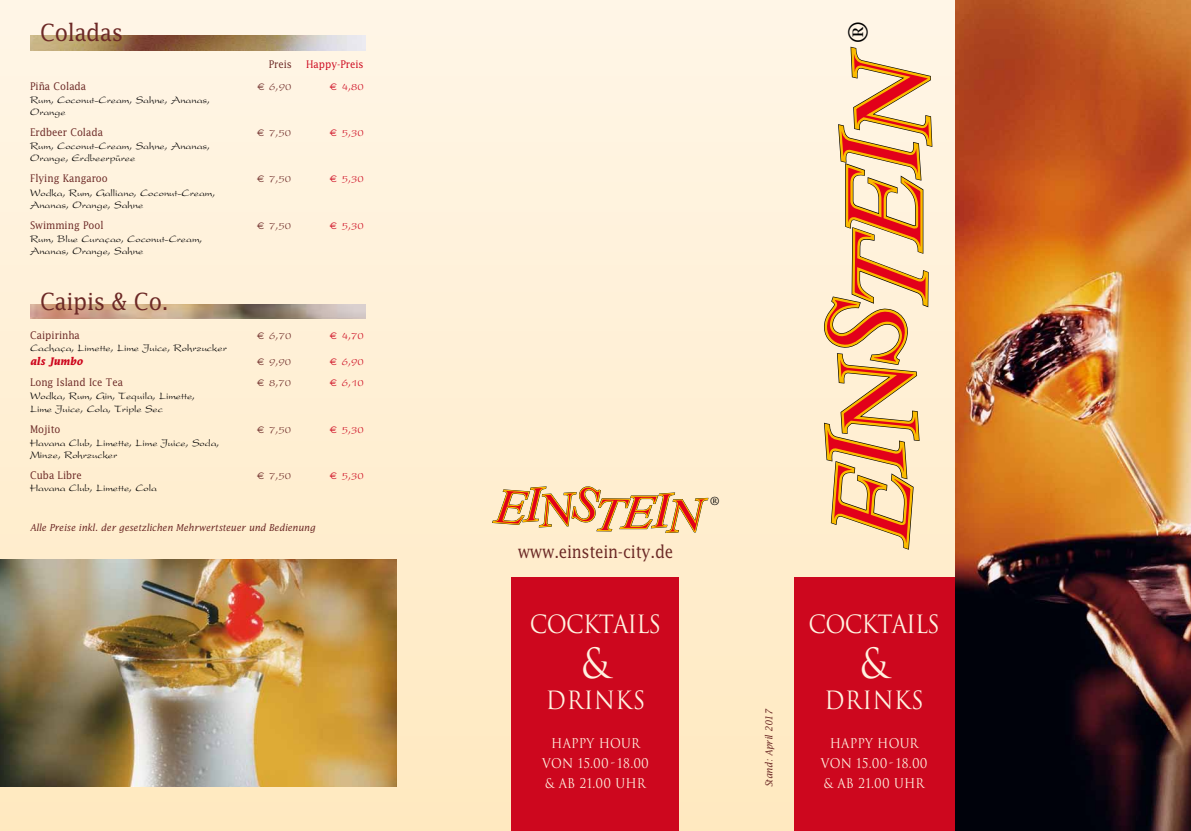
<style>
.page{position:relative;width:1191px;height:831px;background:#fff}
.page>*{position:absolute;margin:0;border:0;box-sizing:border-box;transform-origin:0 0}
.t1{font:40.6px "Trajan";color:#fff3e1;scale:.9 1}
.t2{font:28.44px "Times";color:#000}
.t3{font:24.5px "Trajan";letter-spacing:-.04em;color:#fff3e1;scale:.9 1}
.t4{font:23.62px "Lucida";letter-spacing:-.015em;color:#6c2926;scale:.9 1}
.t5{font:17.5px "Lucida";letter-spacing:-.015em;color:#6c2926;scale:.86 1}
.t6{font:13.12px/20.1px "Trajan";letter-spacing:.01em;color:#fff3e1;text-align:center;scale:.9 1}
.t7{font:12.25px "Times";color:#000}
.t8{font:11.38px "Present";color:#6c2926}
.t9{font:11.38px "Present";color:#cd071e}
.t10{font:10.5px/12.2px "Present";color:#000}
.t11{font:10.5px "Lucida";color:#6c2926;scale:.9 1}
.t12{font:10.5px "Lucida";color:#cd071e;scale:.9 1}
.t13{font:italic 700 10.5px "Lucida";color:#cd071e;scale:.9 1}
.t14{font:italic 9.62px "Lucida";color:#6c2926;scale:.92 1}
.s1{font-family:"Euro Sans";font-size:9.62px}
</style>
<div class="page">
<div style="left:0;top:0;width:1191px;height:831px;background:linear-gradient(to bottom,#fff5e7,#ffe9c0)"></div>
<div style="left:794px;top:578px;width:161px;height:253px;background:#cd071e"></div>
<div style="left:512px;top:578px;width:167px;height:253px;background:#cd071e"></div>
<svg style="left:819px;top:44px;width:115px;height:508px"></svg>
<svg style="left:820px;top:46px;width:113px;height:505px;background:#f0be97"></svg>
<img style="left:955px;top:0;width:236px;height:831px">
<svg style="left:491px;top:484px;width:218px;height:50px;background:#efbc91"></svg>
<img style="left:30px;top:304px;width:335px;height:15px">
<img style="left:0;top:559px;width:397px;height:227px">
<img style="left:30px;top:35px;width:335px;height:15px">
<h3 class="t4" style="left:40px;top:18px;width:94px">Coladas</h3>
<p class="t11" style="left:269px;top:58px;width:27px">Preis</p>
<p class="t12" style="left:306px;top:58px;width:65px">Happy-Preis</p>
<p class="t11" style="left:30px;top:79px;width:64px">Piña Colada</p>
<p class="t8" style="left:257px;top:80px;width:35px"><span class="s1">E</span> 6,90</p>
<p class="t9" style="left:330px;top:80px;width:36px"><span class="s1">E</span> 4,80</p>
<p class="t10" style="left:30px;top:94px;width:182px">Rum, Coconut-Cream, Sahne, Ananas,<br>Orange</p>
<p class="t11" style="left:30px;top:126px;width:83px">Erdbeer Colada</p>
<p class="t8" style="left:257px;top:126px;width:36px"><span class="s1">E</span> 7,50</p>
<p class="t9" style="left:330px;top:126px;width:36px"><span class="s1">E</span> 5,30</p>
<p class="t10" style="left:30px;top:140px;width:182px">Rum, Coconut-Cream, Sahne, Ananas,<br>Orange, Erdbeerpüree</p>
<p class="t11" style="left:30px;top:172px;width:88px">Flying Kangaroo</p>
<p class="t8" style="left:257px;top:173px;width:36px"><span class="s1">E</span> 7,50</p>
<p class="t9" style="left:330px;top:173px;width:36px"><span class="s1">E</span> 5,30</p>
<p class="t10" style="left:30px;top:186px;width:187px">Wodka, Rum, Galliano, Coconut-Cream,<br>Ananas, Orange, Sahne</p>
<p class="t11" style="left:30px;top:219px;width:83px">Swimming Pool</p>
<p class="t8" style="left:257px;top:219px;width:36px"><span class="s1">E</span> 7,50</p>
<p class="t9" style="left:330px;top:219px;width:36px"><span class="s1">E</span> 5,30</p>
<p class="t10" style="left:30px;top:233px;width:174px">Rum, Blue Curaçao, Coconut-Cream,<br>Ananas, Orange, Sahne</p>
<h3 class="t4" style="left:40px;top:287px;width:144px">Caipis &amp; Co.</h3>
<p class="t11" style="left:30px;top:329px;width:57px">Caipirinha</p>
<p class="t8" style="left:257px;top:329px;width:36px"><span class="s1">E</span> 6,70</p>
<p class="t9" style="left:330px;top:329px;width:36px"><span class="s1">E</span> 4,70</p>
<p class="t10" style="left:30px;top:342px;width:198px">Cachaça, Limette, Lime Juice, Rohrzucker</p>
<p class="t13" style="left:30px;top:354px;width:60px">als Jumbo</p>
<p class="t8" style="left:257px;top:355px;width:36px"><span class="s1">E</span> 9,90</p>
<p class="t9" style="left:330px;top:355px;width:36px"><span class="s1">E</span> 6,90</p>
<p class="t11" style="left:30px;top:375px;width:105px">Long Island Ice Tea</p>
<p class="t8" style="left:257px;top:376px;width:36px"><span class="s1">E</span> 8,70</p>
<p class="t9" style="left:330px;top:376px;width:36px"><span class="s1">E</span> 6,10</p>
<p class="t10" style="left:30px;top:389px;width:167px;line-height:13.1px">Wodka, Rum, Gin, Tequila, Limette,<br>Lime Juice, Cola, Triple Sec</p>
<p class="t11" style="left:30px;top:423px;width:35px">Mojito</p>
<p class="t8" style="left:257px;top:423px;width:36px"><span class="s1">E</span> 7,50</p>
<p class="t9" style="left:330px;top:423px;width:36px"><span class="s1">E</span> 5,30</p>
<p class="t10" style="left:30px;top:437px;width:191px">Havana Club, Limette, Lime Juice, Soda,<br>Minze, Rohrzucker</p>
<p class="t11" style="left:30px;top:469px;width:59px">Cuba Libre</p>
<p class="t8" style="left:257px;top:469px;width:36px"><span class="s1">E</span> 7,50</p>
<p class="t9" style="left:330px;top:469px;width:36px"><span class="s1">E</span> 5,30</p>
<p class="t10" style="left:30px;top:482px;width:128px">Havana Club, Limette, Cola</p>
<p class="t14" style="left:30px;top:522px;width:311px">Alle Preise inkl. der gesetzlichen Mehrwertsteuer und Bedienung</p>
<h2 class="t2" style="left:841px;top:43px;width:23px;rotate:-90deg">®</h2>
<p class="t7" style="left:710px;top:494px;width:11px">®</p>
<h3 class="t5" style="left:517px;top:540px;width:182px">www.einstein-city.de</h3>
<h3 class="t3" style="left:530px;top:610px;width:147px">COCKTAILS</h3>
<h3 class="t3" style="left:808px;top:610px;width:147px">COCKTAILS</h3>
<h1 class="t1" style="left:581px;top:639px;width:33px">&amp;</h1>
<h1 class="t1" style="left:860px;top:639px;width:33px">&amp;</h1>
<h3 class="t3" style="left:546px;top:685px;width:112px">DRINKS</h3>
<p class="t6" style="left:542px;top:733px;width:120px">HAPPY HOUR<br>VON 15.00- 18.00 &amp; AB 21.00 UHR</p>
<p class="t14" style="left:763px;top:787px;width:87px;rotate:-90deg">Stand: April 2017</p>
<h3 class="t3" style="left:824px;top:685px;width:112px">DRINKS</h3>
<p class="t6" style="left:821px;top:733px;width:120px">HAPPY HOUR<br>VON 15.00- 18.00 &amp; AB 21.00 UHR</p>
</div>
